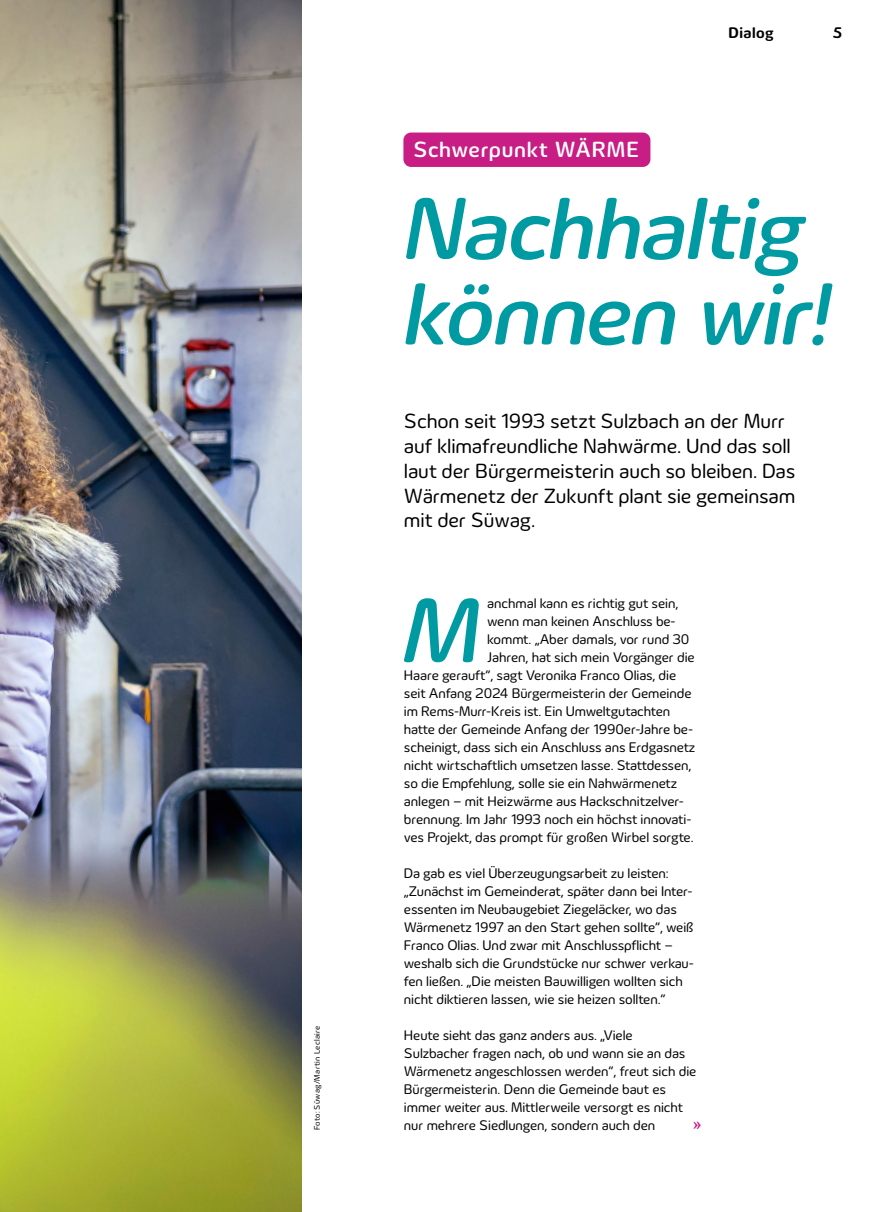
<style>
.page{position:relative;width:893px;height:1212px;background:#fff}
.page>*{position:absolute;margin:0;border:0;box-sizing:border-box;transform-origin:0 0}
.Body_Inital_4-zeilig__Titelthema{font:italic 500 93.6px "Innogy";color:#009aa3}
.Headline_60_62pt{font:italic 500 90px/85.5px "Innogy";letter-spacing:-.015em;color:#009aa3}
.Dachzeilen_auf_Fläche_15pt_Medium__Fläch{font:500 22.5px "Innogy";letter-spacing:.03em;color:#fff}
.Vorspann_14_16_5pt{font:21px/24.8px "Innogy";letter-spacing:-.01em;color:#000}
.Body_9_5_12pt{font:500 16.5px "Innogy";color:#c81d84}
.t1{font:700 15.75px "Innogy";letter-spacing:.03em;color:#000}
.Body_9_5_12pt-2{font:14.25px/18px "Innogy";letter-spacing:-.005em;color:#000}
.Body_Inital_4-zeilig__Titelthema-2{font:14.25px "Innogy";letter-spacing:-.005em;color:#000}
.Bildnachweis{font:8.25px "Innogy";letter-spacing:.03em;color:#000}
</style>
<div class="page">
<div style="left:403px;top:133px;width:247px;height:34px;background:#c81d84;border-radius:8px"></div>
<img style="left:0;top:0;width:301px;height:1212px">
<p class="Bildnachweis" style="left:312px;top:1130px;width:106px;rotate:-90deg">Foto: Süwag/Martin Leclaire</p>
<p class="Dachzeilen_auf_Fläche_15pt_Medium__Fläch" style="left:413px;top:137px;width:227px">Schwerpunkt WÄRME</p>
<p class="t1" style="left:728px;top:24px;width:47px">Dialog</p>
<p class="t1" style="left:833px;top:24px;width:11px">5</p>
<p class="Headline_60_62pt" style="left:404px;top:184px;width:428px">Nachhaltig können wir!</p>
<p class="Vorspann_14_16_5pt" style="left:404px;top:409px;width:393px">Schon seit 1993 setzt Sulzbach an der Murr auf klimafreundliche Nahwärme. Und das soll laut der Bürgermeisterin auch so bleiben. Das Wärmenetz der Zukunft plant sie gemeinsam mit der Süwag.</p>
<p class="Body_Inital_4-zeilig__Titelthema" style="left:403px;top:576px;width:78px">M</p>
<p class="Body_Inital_4-zeilig__Titelthema-2" style="left:487px;top:595px;width:193px">anchmal kann es richtig gut sein,</p>
<p class="Body_Inital_4-zeilig__Titelthema-2" style="left:487px;top:613px;width:190px">wenn man keinen Anschluss be-</p>
<p class="Body_Inital_4-zeilig__Titelthema-2" style="left:487px;top:631px;width:204px">kommt. „Aber damals, vor rund 30</p>
<p class="Body_Inital_4-zeilig__Titelthema-2" style="left:487px;top:649px;width:209px">Jahren, hat sich mein Vorgänger die</p>
<p class="Body_Inital_4-zeilig__Titelthema-2" style="left:404px;top:667px;width:274px">Haare gerauft“, sagt Veronika Franco Olias, die</p>
<p class="Body_Inital_4-zeilig__Titelthema-2" style="left:404px;top:685px;width:289px">seit Anfang 2024 Bürgermeisterin der Gemeinde</p>
<p class="Body_Inital_4-zeilig__Titelthema-2" style="left:404px;top:703px;width:268px">im Rems-Murr-Kreis ist. Ein Umweltgutachten</p>
<p class="Body_Inital_4-zeilig__Titelthema-2" style="left:404px;top:721px;width:291px">hatte der Gemeinde Anfang der 1990er-Jahre be-</p>
<p class="Body_Inital_4-zeilig__Titelthema-2" style="left:404px;top:739px;width:293px">scheinigt, dass sich ein Anschluss ans Erdgasnetz</p>
<p class="Body_Inital_4-zeilig__Titelthema-2" style="left:404px;top:757px;width:289px">nicht wirtschaftlich umsetzen lasse. Stattdessen,</p>
<p class="Body_Inital_4-zeilig__Titelthema-2" style="left:404px;top:775px;width:275px">so die Empfehlung, solle sie ein Nahwärmenetz</p>
<p class="Body_Inital_4-zeilig__Titelthema-2" style="left:404px;top:793px;width:281px">anlegen – mit Heizwärme aus Hackschnitzelver-</p>
<p class="Body_Inital_4-zeilig__Titelthema-2" style="left:404px;top:811px;width:289px">brennung. Im Jahr 1993 noch ein höchst innovati-</p>
<p class="Body_Inital_4-zeilig__Titelthema-2" style="left:404px;top:829px;width:291px">ves Projekt, das prompt für großen Wirbel sorgte.</p>
<p class="Body_9_5_12pt-2" style="left:404px;top:864px;width:291px">Da gab es viel Überzeugungsarbeit zu leisten: „Zunächst im Gemeinderat, später dann bei Inter&shy;essenten im Neubaugebiet Ziegeläcker, wo das Wärmenetz 1997 an den Start gehen sollte“, weiß Franco Olias. Und zwar mit Anschlusspflicht – weshalb sich die Grundstücke nur schwer verkau&shy;fen ließen. „Die meisten Bauwilligen wollten sich nicht diktieren lassen, wie sie heizen sollten.“</p>
<p class="Body_9_5_12pt-2" style="left:404px;top:1026px;width:294px">Heute sieht das ganz anders aus. „Viele Sulzbacher fragen nach, ob und wann sie an das Wärmenetz angeschlossen werden“, freut sich die Bürgermeisterin. Denn die Gemeinde baut es immer weiter aus. Mittlerweile versorgt es nicht nur mehrere Siedlungen, sondern auch den</p>
<p class="Body_9_5_12pt" style="left:693px;top:1115px;width:10px">»</p>
</div>
